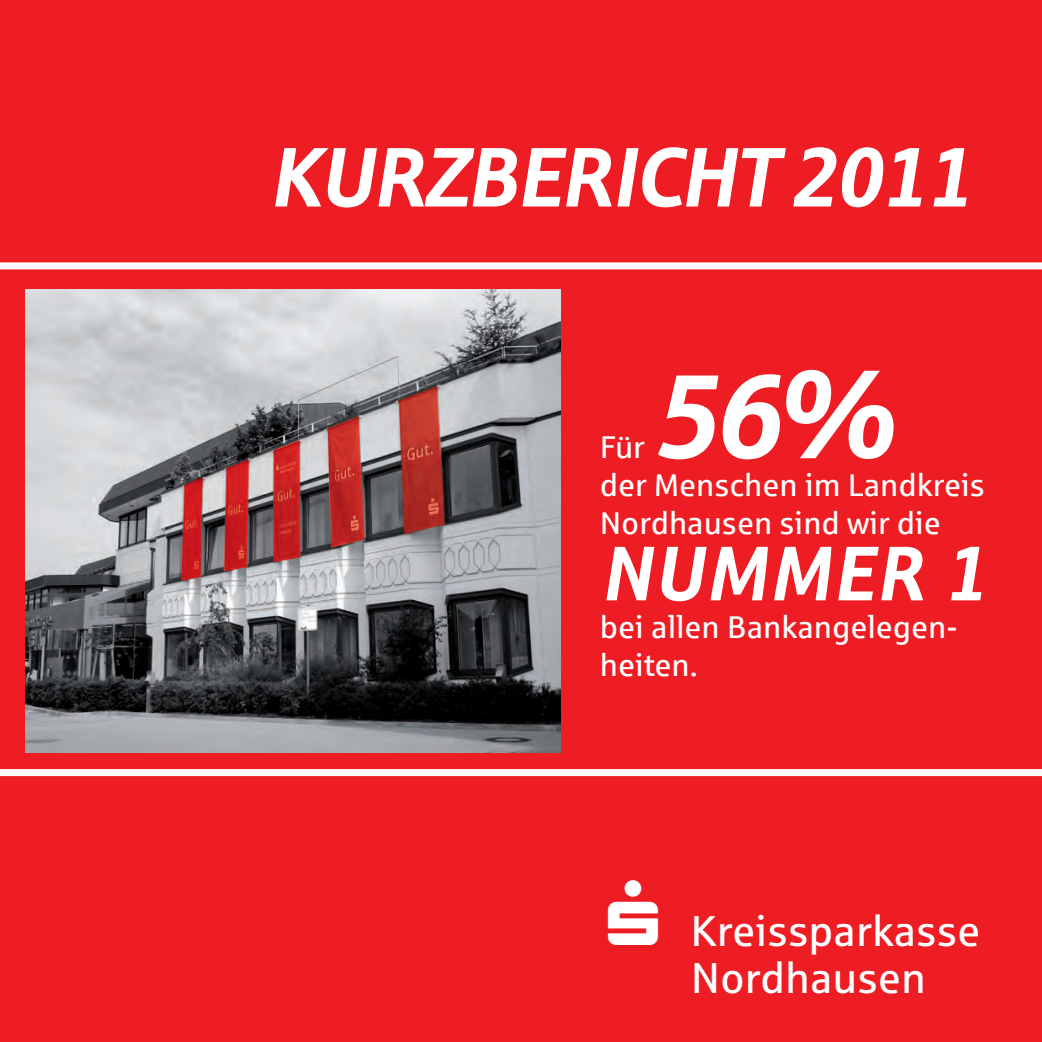
<style>
.page{position:relative;width:1042px;height:1042px;background:#ee1d23}
.page>*{position:absolute;margin:0;border:0;box-sizing:border-box;transform-origin:0 0}
.t1{font:italic 700 119px "Sparkasse Rg";color:#fff}
.t2{font:italic 700 84px "Sparkasse Rg";letter-spacing:-.04em;color:#fff}
.t3{font:italic 700 77px "Sparkasse Rg";color:#fff}
.t4{font:43.05px/47.1px "Sparkasse Rg";color:#fff}
.t5{font:31.5px/37.8px "Sparkasse Rg";color:#fff}
</style>
<div class="page">
<div style="left:0;top:262px;width:1042px;height:7px;background:#fff"></div>
<div style="left:0;top:769px;width:1042px;height:7px;background:#fff"></div>
<img style="left:26px;top:289px;width:534px;height:463px">
<h2 class="t2" style="left:268px;top:123px;width:706px">KURZBERICHT 2011</h2>
<h1 class="t1" style="left:650px;top:341px;width:247px">56%</h1>
<p class="t5" style="left:600px;top:427px;width:387px">Für<br>der Menschen im Landkreis</p>
<p class="t5" style="left:600px;top:503px;width:343px">Nordhausen sind wir die</p>
<h3 class="t3" style="left:600px;top:524px;width:389px">NUMMER 1</h3>
<p class="t5" style="left:600px;top:607px;width:360px">bei allen Bankangelegen&shy;heiten.</p>
<h3 class="t4" style="left:690px;top:910px;width:292px">Kreissparkasse<br>Nordhausen</h3>
</div>
